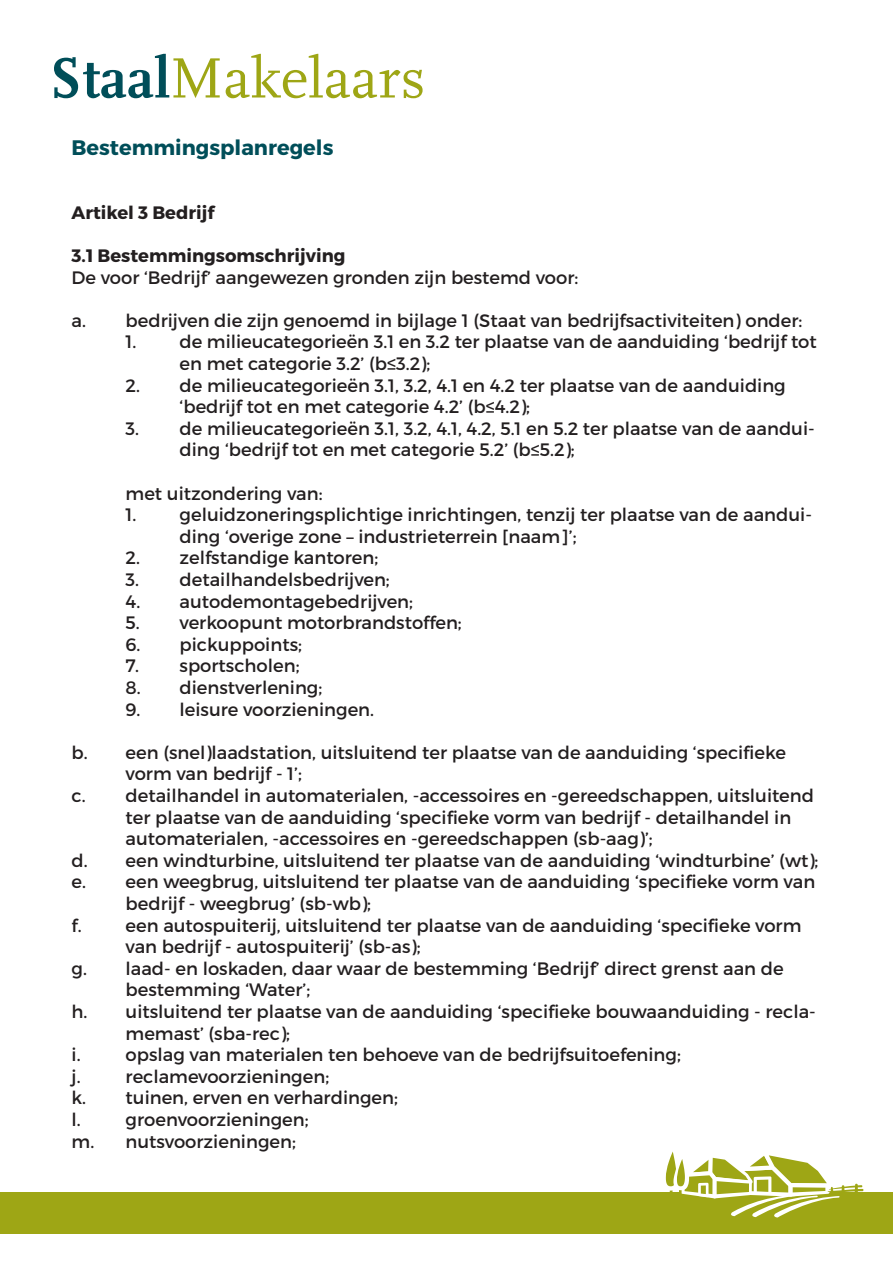
<style>
.page{position:relative;width:893px;height:1263px;background:#fff}
.page>*{position:absolute;margin:0;border:0;box-sizing:border-box;transform-origin:0 0}
.t1{font:700 21px "Montserrat";color:#004e59}
.t2{font:18px/21.6px "Montserrat";color:#231f20}
.t3{font:700 18px "Montserrat";color:#231f20}
</style>
<div class="page">
<div style="left:0;top:1192px;width:893px;height:42px;background:#9ea615"></div>
<svg style="left:54px;top:54px;width:166px;height:44px"></svg>
<svg style="left:226px;top:54px;width:197px;height:44px"></svg>
<svg style="left:665px;top:1151px;width:199px;height:67px"></svg>
<p class="t1" style="left:72px;top:134px;width:263px">Bestemmingsplanregels</p>
<p class="t3" style="left:72px;top:201px;width:144px">Artikel 3 Bedrijf</p>
<p class="t3" style="left:72px;top:244px;width:275px">3.1 Bestemmingsomschrijving</p>
<p class="t2" style="left:72px;top:266px;width:508px">De voor ‘Bedrijf’ aangewezen gronden zijn bestemd voor:</p>
<p class="t2" style="left:72px;top:309px;width:732px">a. bedrijven die zijn genoemd in bijlage 1 (Staat van bedrijfsactiviteiten) onder:</p>
<p class="t2" style="left:180px;top:331px;width:639px;text-indent:-54px">1. de milieucategorieën 3.1 en 3.2 ter plaatse van de aanduiding ‘bedrijf tot en met categorie 3.2’ (b≤3.2);</p>
<p class="t2" style="left:180px;top:374px;width:608px;text-indent:-54px">2. de milieucategorieën 3.1, 3.2, 4.1 en 4.2 ter plaatse van de aanduiding ‘bedrijf tot en met categorie 4.2’ (b≤4.2);</p>
<p class="t2" style="left:180px;top:417px;width:637px;text-indent:-54px">3. de milieucategorieën 3.1, 3.2, 4.1, 4.2, 5.1 en 5.2 ter plaatse van de aandui&shy;ding ‘bedrijf tot en met categorie 5.2’ (b≤5.2);</p>
<p class="t2" style="left:126px;top:482px;width:198px">met uitzondering van:</p>
<p class="t2" style="left:180px;top:504px;width:634px;text-indent:-54px">1. geluidzoneringsplichtige inrichtingen, tenzij ter plaatse van de aandui&shy;ding ‘overige zone – industrieterrein [naam]’;</p>
<p class="t2" style="left:126px;top:547px;width:254px">2. zelfstandige kantoren;</p>
<p class="t2" style="left:126px;top:569px;width:266px">3. detailhandelsbedrijven;</p>
<p class="t2" style="left:126px;top:590px;width:289px">4. autodemontagebedrijven;</p>
<p class="t2" style="left:126px;top:612px;width:338px">5. verkoopunt motorbrandstoffen;</p>
<p class="t2" style="left:126px;top:633px;width:178px">6. pickuppoints;</p>
<p class="t2" style="left:126px;top:655px;width:175px">7. sportscholen;</p>
<p class="t2" style="left:126px;top:677px;width:198px">8. dienstverlening;</p>
<p class="t2" style="left:126px;top:698px;width:250px">9. leisure voorzieningen.</p>
<p class="t2" style="left:126px;top:741px;width:662px;text-indent:-54px">b. een (snel)laadstation, uitsluitend ter plaatse van de aanduiding ‘specifieke vorm van bedrijf - 1’;</p>
<p class="t2" style="left:126px;top:785px;width:690px;text-indent:-54px">c. detailhandel in automaterialen, -accessoires en -gereedschappen, uitsluitend ter plaatse van de aanduiding ‘specifieke vorm van bedrijf - detailhandel in automaterialen, -accessoires en -gereedschappen (sb-aag)’;</p>
<p class="t2" style="left:72px;top:849px;width:748px">d. een windturbine, uitsluitend ter plaatse van de aanduiding ‘windturbine’ (wt);</p>
<p class="t2" style="left:126px;top:871px;width:691px;text-indent:-54px">e. een weegbrug, uitsluitend ter plaatse van de aanduiding ‘specifieke vorm van bedrijf - weegbrug’ (sb-wb);</p>
<p class="t2" style="left:72px;top:914px;width:12px">f.</p>
<p class="t2" style="left:126px;top:914px;width:677px">een autospuiterij, uitsluitend ter plaatse van de aanduiding ‘specifieke vorm van bedrijf - autospuiterij’ (sb-as);</p>
<p class="t2" style="left:126px;top:957px;width:660px;text-indent:-54px">g. laad- en loskaden, daar waar de bestemming ‘Bedrijf’ direct grenst aan de bestemming ‘Water’;</p>
<p class="t2" style="left:72px;top:1001px;width:746px">h. uitsluitend ter plaatse van de aanduiding ‘specifieke bouwaanduiding - recla-</p>
<p class="t2" style="left:126px;top:1022px;width:166px">memast’ (sba-rec);</p>
<p class="t2" style="left:72px;top:1044px;width:11px">i.</p>
<p class="t2" style="left:126px;top:1044px;width:557px">opslag van materialen ten behoeve van de bedrijfsuitoefening;</p>
<p class="t2" style="left:72px;top:1065px;width:11px">j.</p>
<p class="t2" style="left:126px;top:1065px;width:205px">reclamevoorzieningen;</p>
<p class="t2" style="left:72px;top:1087px;width:328px">k. tuinen, erven en verhardingen;</p>
<p class="t2" style="left:72px;top:1109px;width:11px">l.</p>
<p class="t2" style="left:126px;top:1109px;width:185px">groenvoorzieningen;</p>
<p class="t2" style="left:72px;top:1130px;width:226px">m. nutsvoorzieningen;</p>
</div>
